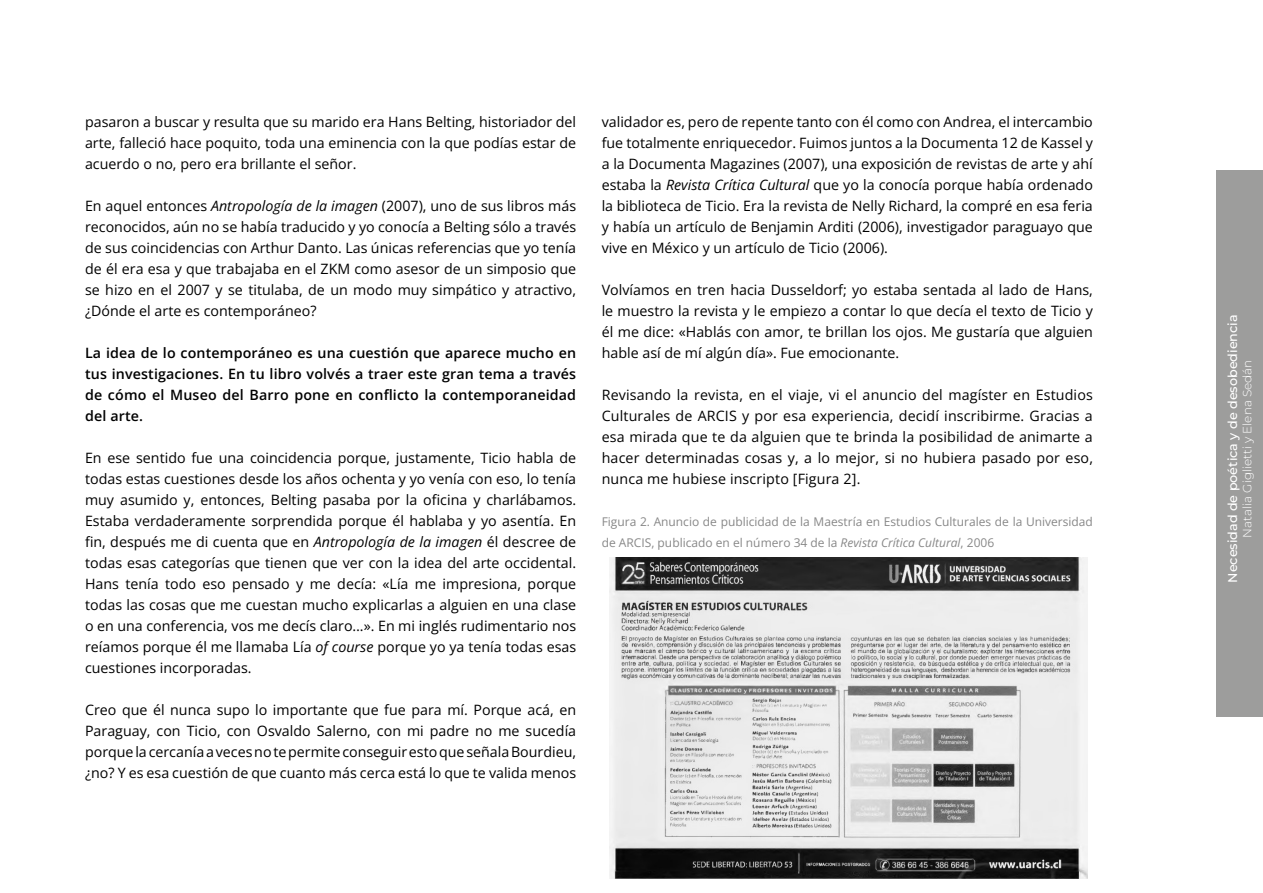
<style>
.page{position:relative;width:1263px;height:893px;background:#fff}
.page>*{position:absolute;margin:0;border:0;box-sizing:border-box;transform-origin:0 0}
.t1{font:14.25px/21px "Open Sans";color:#000;text-align:justify}
.t2{font:600 14.25px/21px "Open Sans";letter-spacing:.01em;color:#000;text-align:justify}
.t3{font:500 12.75px "Montserrat";color:#fff}
.t4{font:12px/21px "Open Sans";color:#878787}
.t5{font:300 12px "Montserrat";color:#fff}
.s1{font-style:italic}
</style>
<div class="page">
<div style="left:1216px;top:170px;width:47px;height:546px;background:#9d9d9c"></div>
<img style="left:609px;top:557px;width:478px;height:321px">
<p class="t1" style="left:85px;top:111px;width:493px">pasaron a buscar y resulta que su marido era Hans Belting, historiador del arte, falleció hace poquito, toda una eminencia con la que podías estar de acuerdo o no, pero era brillante el señor.</p>
<p class="t1" style="left:85px;top:195px;width:493px">En aquel entonces <span class="s1">Antropología de la imagen</span> (2007), uno de sus libros más reconocidos, aún no se había traducido y yo conocía a Belting sólo a través de sus coincidencias con Arthur Danto. Las únicas referencias que yo tenía de él era esa y que trabajaba en el ZKM como asesor de un simposio que se hizo en el 2007 y se titulaba, de un modo muy simpático y atractivo, ¿Dónde el arte es contemporáneo?</p>
<p class="t2" style="left:85px;top:342px;width:493px">La idea de lo contemporáneo es una cuestión que aparece mucho en tus investigaciones. En tu libro volvés a traer este gran tema a través de cómo el Museo del Barro pone en conflicto la contemporaneidad del arte.</p>
<p class="t1" style="left:85px;top:447px;width:493px">En ese sentido fue una coincidencia porque, justamente, Ticio habla de todas estas cuestiones desde los años ochenta y yo venía con eso, lo tenía muy asumido y, entonces, Belting pasaba por la oficina y charlábamos.<br>Estaba verdaderamente sorprendida porque él hablaba y yo asentía. En fin, después me di cuenta que en <span class="s1">Antropología de la imagen</span> él descree de todas esas categorías que tienen que ver con la idea del arte occidental.<br>Hans tenía todo eso pensado y me decía: «Lía me impresiona, porque todas las cosas que me cuestan mucho explicarlas a alguien en una clase o en una conferencia, vos me decís claro…». En mi inglés rudimentario nos reíamos porque él me llamaba Lía <span class="s1">of course</span> porque yo ya tenía todas esas cuestiones incorporadas.</p>
<p class="t1" style="left:85px;top:699px;width:493px">Creo que él nunca supo lo importante que fue para mí. Porque acá, en Paraguay, con Ticio, con Osvaldo Salerno, con mi padre no me sucedía porque la cercanía a veces no te permite conseguir esto que señala Bourdieu, ¿no? Y es esa cuestión de que cuanto más cerca está lo que te valida menos</p>
<p class="t1" style="left:602px;top:111px;width:493px">validador es, pero de repente tanto con él como con Andrea, el intercambio fue totalmente enriquecedor. Fuimos juntos a la Documenta 12 de Kassel y a la Documenta Magazines (2007), una exposición de revistas de arte y ahí estaba la <span class="s1">Revista Crítica Cultural</span> que yo la conocía porque había ordenado la biblioteca de Ticio. Era la revista de Nelly Richard, la compré en esa feria y había un artículo de Benjamin Arditi (2006), investigador paraguayo que vive en México y un artículo de Ticio (2006).</p>
<p class="t1" style="left:602px;top:279px;width:493px">Volvíamos en tren hacia Dusseldorf; yo estaba sentada al lado de Hans, le muestro la revista y le empiezo a contar lo que decía el texto de Ticio y él me dice: «Hablás con amor, te brillan los ojos. Me gustaría que alguien hable así de mí algún día». Fue emocionante.</p>
<p class="t1" style="left:602px;top:384px;width:493px">Revisando la revista, en el viaje, vi el anuncio del magíster en Estudios Culturales de ARCIS y por esa experiencia, decidí inscribirme. Gracias a esa mirada que te da alguien que te brinda la posibilidad de animarte a hacer determinadas cosas y, a lo mejor, si no hubiera pasado por eso, nunca me hubiese inscripto [Figura 2].</p>
<p class="t4" style="left:602px;top:511px;width:493px">Figura 2. Anuncio de publicidad de la Maestría en Estudios Culturales de la Universidad de ARCIS, publicado en el número 34 de la <span class="s1">Revista Crítica Cultural</span>, 2006</p>
<p class="t3" style="left:1224px;top:583px;width:270px;rotate:-90deg">Necesidad de poética y de desobediencia</p>
<p class="t5" style="left:1239px;top:538px;width:180px;rotate:-90deg">Natalia Giglietti y Elena Sedán</p>
</div>
